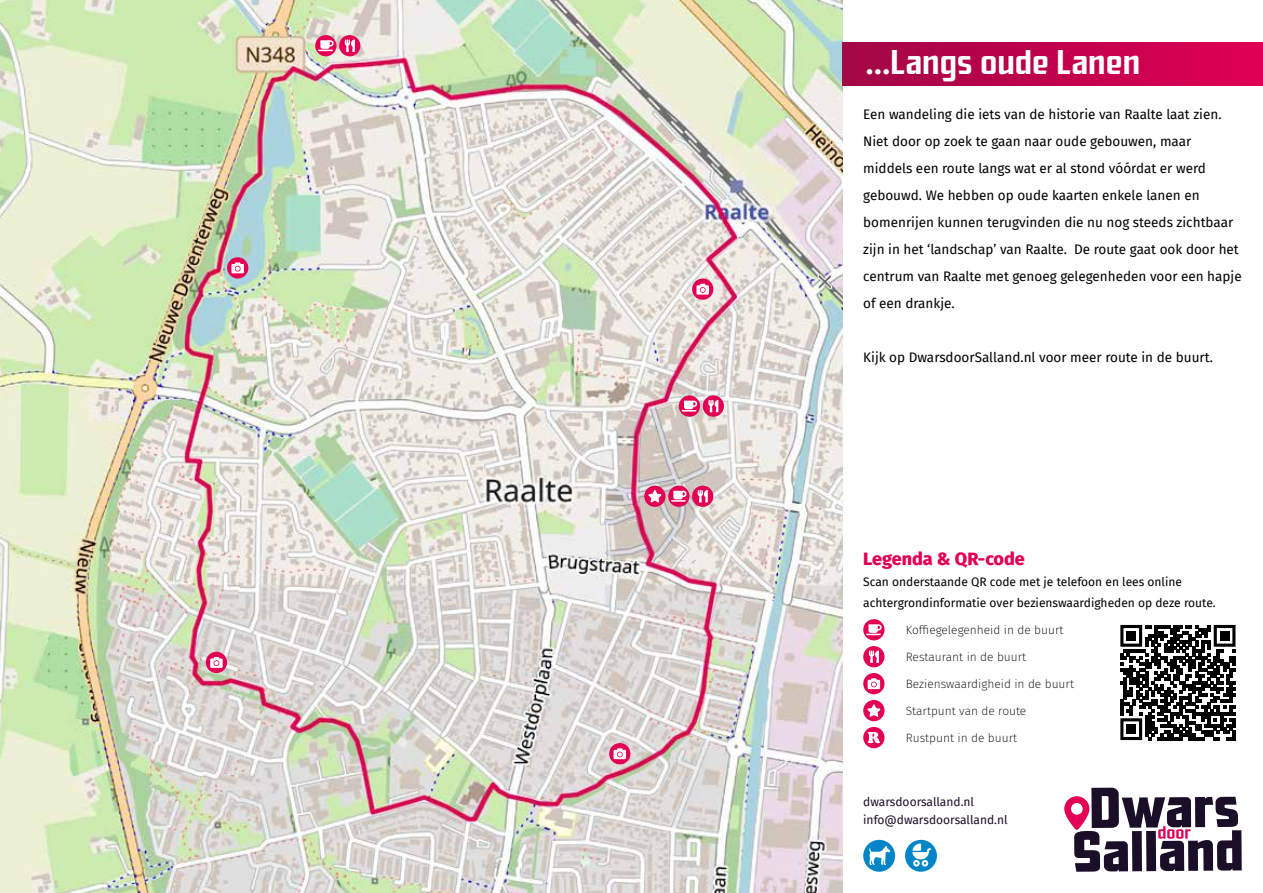
<style>
.page{position:relative;width:1263px;height:893px;background:#fff}
.page>*{position:absolute;margin:0;border:0;box-sizing:border-box;transform-origin:0 0}
.t1{font:33px "American Captain Patrius 01";color:#fff}
.t2{font:800 18px "Fira Sans";color:#e30054}
.t3{font:13.5px/27px "Fira Sans";color:#000}
.t4{font:200 12px "Fira Sans";color:#000}
.t5{font:12px/21px "Fira Sans";color:#000}
.t6{font:12px/18px "Fira Sans";color:#1a0e28}
</style>
<div class="page">
<img style="left:0;top:0;width:843px;height:893px">
<div style="left:843px;top:43px;width:420px;height:42px;background:linear-gradient(to right,#a20545,#df0053)"></div>
<svg style="left:1064px;top:788px;width:178px;height:84px"></svg>
<div style="left:863px;top:700px;width:21px;height:21px;background:#e30054;border-radius:50%"></div>
<svg style="left:867px;top:704px;width:14px;height:13px"></svg>
<svg style="left:863px;top:619px;width:21px;height:21px"></svg>
<svg style="left:866px;top:624px;width:16px;height:11px"></svg>
<div style="left:863px;top:646px;width:21px;height:21px;background:#e30054;border-radius:50%"></div>
<svg style="left:869px;top:650px;width:10px;height:13px"></svg>
<svg style="left:863px;top:673px;width:21px;height:21px"></svg>
<svg style="left:868px;top:678px;width:12px;height:11px"></svg>
<div style="left:863px;top:727px;width:21px;height:21px;background:#e30054;border-radius:50%"></div>
<svg style="left:868px;top:732px;width:12px;height:11px"></svg>
<div style="left:692px;top:486px;width:21px;height:21px;background:#e30054;border-radius:50%"></div>
<svg style="left:698px;top:490px;width:10px;height:12px"></svg>
<div style="left:644px;top:486px;width:21px;height:21px;background:#e30054;border-radius:50%"></div>
<svg style="left:648px;top:490px;width:14px;height:13px"></svg>
<div style="left:668px;top:486px;width:21px;height:21px;background:#e30054;border-radius:50%"></div>
<svg style="left:671px;top:491px;width:16px;height:11px"></svg>
<div style="left:206px;top:652px;width:21px;height:21px;background:#e30054;border-radius:50%"></div>
<svg style="left:210px;top:657px;width:13px;height:11px"></svg>
<div style="left:692px;top:279px;width:21px;height:21px;background:#e30054;border-radius:50%"></div>
<svg style="left:696px;top:284px;width:13px;height:11px"></svg>
<div style="left:609px;top:743px;width:21px;height:21px;background:#e30054;border-radius:50%"></div>
<svg style="left:613px;top:748px;width:13px;height:11px"></svg>
<svg style="left:703px;top:395px;width:21px;height:22px"></svg>
<svg style="left:708px;top:400px;width:10px;height:12px"></svg>
<svg style="left:679px;top:395px;width:21px;height:22px"></svg>
<svg style="left:681px;top:401px;width:16px;height:11px"></svg>
<div style="left:339px;top:35px;width:21px;height:21px;background:#e30054;border-radius:50%"></div>
<svg style="left:345px;top:39px;width:10px;height:13px"></svg>
<svg style="left:315px;top:35px;width:21px;height:21px"></svg>
<svg style="left:318px;top:40px;width:16px;height:11px"></svg>
<svg style="left:227px;top:257px;width:21px;height:22px"></svg>
<svg style="left:231px;top:262px;width:13px;height:11px"></svg>
<div style="left:863px;top:840px;width:32px;height:32px;background:#0085c7;border-radius:50%"></div>
<svg style="left:869px;top:846px;width:21px;height:19px"></svg>
<div style="left:905px;top:840px;width:32px;height:32px;background:#0085c7;border-radius:50%"></div>
<svg style="left:912px;top:843px;width:19px;height:24px"></svg>
<svg style="left:1120px;top:625px;width:115px;height:115px"></svg>
<div style="left:1126px;top:631px;width:10px;height:9px;background:#000"></div>
<div style="left:1220px;top:631px;width:9px;height:9px;background:#000"></div>
<div style="left:1126px;top:724px;width:10px;height:10px;background:#000"></div>
<h1 class="t1" style="left:865px;top:41px;width:276px">...Langs oude Lanen</h1>
<p class="t3" style="left:863px;top:100px;width:380px">Een wandeling die iets van de historie van Raalte laat zien.<br>Niet door op zoek te gaan naar oude gebouwen, maar middels een route langs wat er al stond vóórdat er werd gebouwd. We hebben op oude kaarten enkele lanen en bomenrijen kunnen terugvinden die nu nog steeds zichtbaar zijn in het ‘landschap’ van Raalte. De route gaat ook door het centrum van Raalte met genoeg gelegenheden voor een hapje of een drankje.</p>
<p class="t3" style="left:863px;top:343px;width:351px">Kijk op DwarsdoorSalland.nl voor meer route in de buurt.</p>
<h2 class="t2" style="left:863px;top:543px;width:163px">Legenda &amp; QR-code</h2>
<p class="t5" style="left:863px;top:571px;width:354px">Scan onderstaande QR code met je telefoon en lees online achtergrondinformatie over bezienswaardigheden op deze route.</p>
<p class="t4" style="left:906px;top:622px;width:159px">Koffiegelegenheid in de buurt</p>
<p class="t4" style="left:906px;top:649px;width:122px">Restaurant in de buurt</p>
<p class="t4" style="left:906px;top:676px;width:170px">Bezienswaardigheid in de buurt</p>
<p class="t4" style="left:906px;top:703px;width:122px">Startpunt van de route</p>
<p class="t4" style="left:906px;top:730px;width:113px">Rustpunt in de buurt</p>
<p class="t6" style="left:863px;top:793px;width:146px">dwarsdoorsalland.nl info@dwarsdoorsalland.nl</p>
</div>
